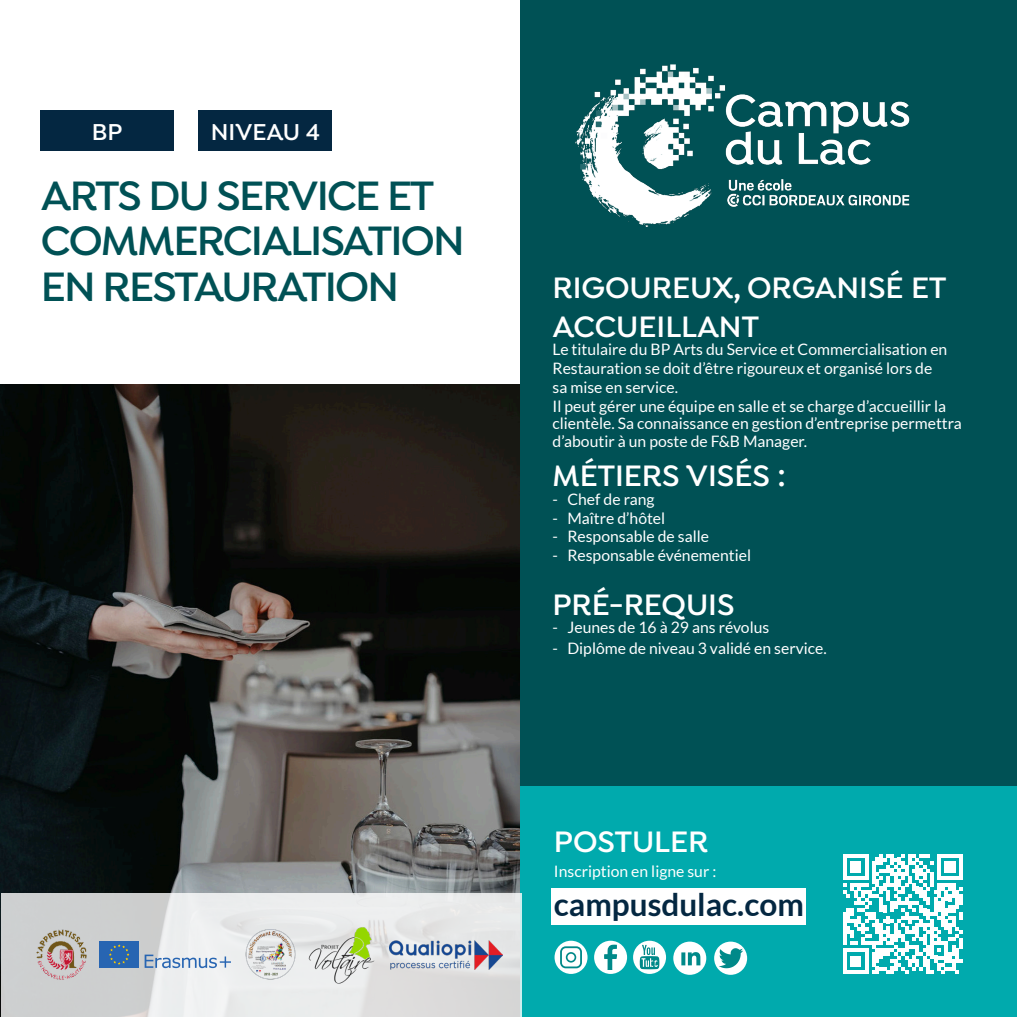
<style>
.page{position:relative;width:1017px;height:1017px;background:#fff}
.page>*{position:absolute;margin:0;border:0;box-sizing:border-box;transform-origin:0 0}
.Titre{font:600 43.75px/45.5px "Isidora";letter-spacing:-.04em;color:#005155}
.Texte_courant_format{font:600 31.5px/38.5px "Isidora";color:#fff}
.Texte_courant_format-2{font:700 31.5px "Lato";color:#042741}
.Titre-2{font:600 31.5px "Isidora";color:#fff}
.Titre-3{font:600 24.5px "Isidora";color:#fff}
.Texte_courant_format-3{font:15.75px/17.5px "Lato";color:#fff}
</style>
<div class="page">
<img style="left:0;top:384px;width:520px;height:633px">
<div style="left:520px;top:0;width:497px;height:794px;background:#005155"></div>
<img style="left:575px;top:64px;width:335px;height:163px">
<div style="left:198px;top:110px;width:134px;height:40px;background:#042741"></div>
<div style="left:40px;top:110px;width:134px;height:40px;background:#042741"></div>
<div style="left:520px;top:786px;width:497px;height:231px;background:#00aaad"></div>
<div style="left:551px;top:888px;width:255px;height:36px;background:#fff"></div>
<div style="left:714px;top:942px;width:33px;height:33px;background:#fff;border-radius:50%"></div>
<svg style="left:719px;top:948px;width:24px;height:20px"></svg>
<svg style="left:633px;top:941px;width:33px;height:33px"></svg>
<div style="left:555px;top:941px;width:32px;height:33px;background:#fff;border-radius:50%"></div>
<svg style="left:560px;top:946px;width:22px;height:22px"></svg>
<div style="left:594px;top:941px;width:33px;height:33px;background:#fff;border-radius:50%"></div>
<svg style="left:604px;top:945px;width:13px;height:25px"></svg>
<div style="left:673px;top:942px;width:33px;height:33px;background:#fff;border-radius:50%"></div>
<svg style="left:681px;top:952px;width:19px;height:13px"></svg>
<svg style="left:640px;top:945px;width:19px;height:24px"></svg>
<svg style="left:843px;top:854px;width:120px;height:120px"></svg>
<svg style="left:1px;top:894px;width:520px;height:123px;background:#dfe0e0"></svg>
<img style="left:31px;top:924px;width:60px;height:61px">
<img style="left:243px;top:929px;width:56px;height:51px">
<img style="left:389px;top:940px;width:113px;height:29px">
<svg style="left:145px;top:955px;width:86px;height:13px"></svg>
<div style="left:99px;top:941px;width:40px;height:27px;background:#2765b2"></div>
<svg style="left:109px;top:944px;width:20px;height:21px"></svg>
<img style="left:305px;top:924px;width:73px;height:61px">
<p class="Titre-3" style="left:92px;top:118px;width:32px">BP</p>
<p class="Titre-3" style="left:211px;top:118px;width:111px">NIVEAU 4</p>
<p class="Titre" style="left:41px;top:175px;width:425px">ARTS DU SERVICE ET<br>COMMERCIALISATION<br>EN RESTAURATION</p>
<p class="Texte_courant_format" style="left:553px;top:270px;width:395px">RIGOUREUX, ORGANISÉ ET<br>ACCUEILLANT</p>
<p class="Texte_courant_format-3" style="left:553px;top:341px;width:396px">Le titulaire du BP Arts du Service et Commercialisation en</p>
<p class="Texte_courant_format-3" style="left:553px;top:359px;width:381px">Restauration se doit d’être rigoureux et organisé lors de</p>
<p class="Texte_courant_format-3" style="left:553px;top:378px;width:127px">sa mise en service.</p>
<p class="Texte_courant_format-3" style="left:553px;top:397px;width:411px">Il peut gérer une équipe en salle et se charge d’accueillir la clientèle. Sa connaissance en gestion d’entreprise permettra d’aboutir à un poste de F&amp;B Manager.</p>
<p class="Texte_courant_format" style="left:553px;top:458px;width:235px">MÉTIERS VISÉS :</p>
<p class="Texte_courant_format-3" style="left:553px;top:490px;width:103px">- Chef de rang</p>
<p class="Texte_courant_format-3" style="left:553px;top:509px;width:114px">- Maître d’hôtel</p>
<p class="Texte_courant_format-3" style="left:553px;top:528px;width:158px">- Responsable de salle</p>
<p class="Texte_courant_format-3" style="left:553px;top:547px;width:200px">- Responsable événementiel</p>
<p class="Texte_courant_format" style="left:553px;top:586px;width:184px">PRÉ-REQUIS</p>
<p class="Texte_courant_format-3" style="left:553px;top:619px;width:218px">- Jeunes de 16 à 29 ans révolus</p>
<p class="Texte_courant_format-3" style="left:553px;top:639px;width:276px">- Diplôme de niveau 3 validé en service.</p>
<p class="Titre-2" style="left:554px;top:823px;width:156px">POSTULER</p>
<p class="Texte_courant_format-3" style="left:554px;top:862px;width:164px">Inscription en ligne sur :</p>
<p class="Texte_courant_format-2" style="left:554px;top:886px;width:251px">campusdulac.com</p>
</div>
